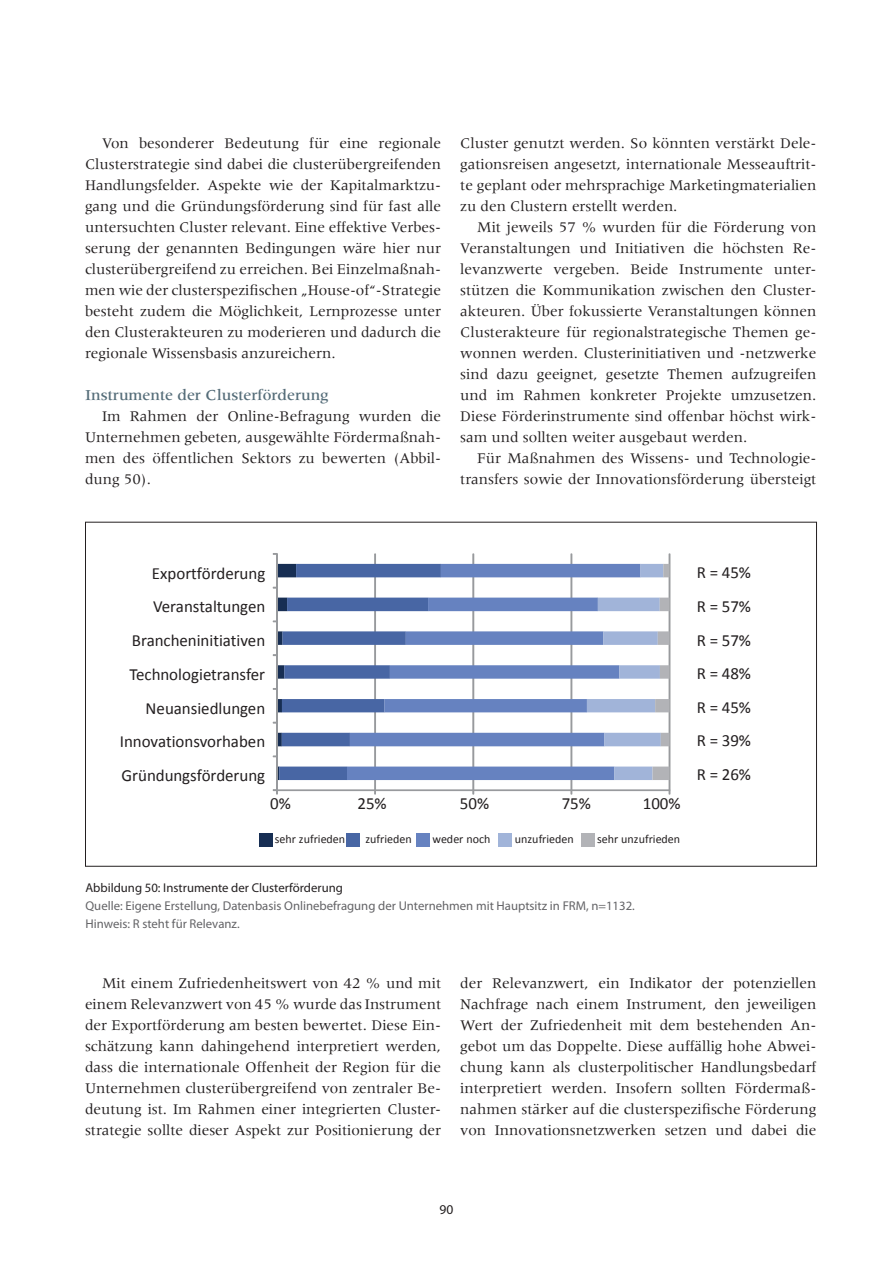
<style>
.page{position:relative;width:893px;height:1263px;background:#fff}
.page>*{position:absolute;margin:0;border:0;box-sizing:border-box;transform-origin:0 0}
.t1{font:17.1px "Calibri";color:#231f20}
.t2{font:16.95px/33.6px "Calibri";color:#231f20}
.t3{font:500 15.75px "Meridien";color:#556d79}
.t4{font:15.3px/21px "Meridien";color:#231f20;text-align:justify}
.t5{font:13.5px "Myriad Pro";color:#231f20}
.t6{font:12.75px/18px "Myriad Pro";color:#636366}
.t7{font:12.75px "Myriad Pro";color:#231f20}
.t8{font:12px "Calibri";color:#231f20}
</style>
<div class="page">
<div style="left:375px;top:554px;width:1px;height:236px;border:1px solid #989a9d"></div>
<div style="left:473px;top:554px;width:1px;height:236px;border:1px solid #989a9d"></div>
<div style="left:571px;top:554px;width:1px;height:236px;border:1px solid #989a9d"></div>
<div style="left:669px;top:554px;width:1px;height:236px;border:1px solid #989a9d"></div>
<svg style="left:441px;top:564px;width:146px;height:216px"></svg>
<svg style="left:587px;top:564px;width:82px;height:216px"></svg>
<div style="left:277px;top:790px;width:393px;height:1px;border:1px solid #989a9d"></div>
<hr style="left:277px;top:554px;width:1px;height:236px;background:#989a9d">
<div style="left:276px;top:554px;width:1px;height:236px;border:1px solid #989a9d"></div>
<svg style="left:273px;top:790px;width:5px;height:4px"></svg>
<svg style="left:273px;top:564px;width:168px;height:216px"></svg>
<div style="left:259px;top:833px;width:14px;height:13px;background:#172e53"></div>
<div style="left:346px;top:833px;width:14px;height:13px;background:#4866a4"></div>
<div style="left:416px;top:833px;width:14px;height:13px;background:#6682c0"></div>
<div style="left:498px;top:833px;width:14px;height:13px;background:#a1b4d9"></div>
<div style="left:581px;top:833px;width:13px;height:13px;background:#b2b3b7"></div>
<p class="t4" style="left:85px;top:133px;width:358px;text-indent:17px">Von besonderer Bedeutung für eine regionale Clusterstrategie sind dabei die clusterübergreifenden Handlungsfelder. Aspekte wie der Kapitalmarktzu&shy;gang und die Gründungsförderung sind für fast alle untersuchten Cluster relevant. Eine effektive Verbes&shy;serung der genannten Bedingungen wäre hier nur clusterübergreifend zu erreichen. Bei Einzelmaßnah&shy;men wie der clusterspezifischen „House-of“-Strategie besteht zudem die Möglichkeit, Lernprozesse unter den Clusterakteuren zu moderieren und dadurch die regionale Wissensbasis anzureichern.</p>
<p class="t3" style="left:85px;top:386px;width:246px">Instrumente der Clusterförderung</p>
<p class="t4" style="left:85px;top:406px;width:358px;text-indent:17px">Im Rahmen der Online-Befragung wurden die Unternehmen gebeten, ausgewählte Fördermaßnah&shy;men des öffentlichen Sektors zu bewerten (Abbil&shy;dung 50).</p>
<p class="t4" style="left:460px;top:133px;width:358px">Cluster genutzt werden. So könnten verstärkt Dele&shy;gationsreisen angesetzt, internationale Messeauftrit&shy;te geplant oder mehrsprachige Marketingmaterialien zu den Clustern erstellt werden.</p>
<p class="t4" style="left:460px;top:217px;width:358px;text-indent:17px">Mit jeweils 57 % wurden für die Förderung von Veranstaltungen und Initiativen die höchsten Re&shy;levanzwerte vergeben. Beide Instrumente unter&shy;stützen die Kommunikation zwischen den Cluster&shy;akteuren. Über fokussierte Veranstaltungen können Clusterakteure für regionalstrategische Themen ge&shy;wonnen werden. Clusterinitiativen und -netzwerke sind dazu geeignet, gesetzte Themen aufzugreifen und im Rahmen konkreter Projekte umzusetzen.<br>Diese Förderinstrumente sind offenbar höchst wirk&shy;sam und sollten weiter ausgebaut werden.</p>
<p class="t4" style="left:460px;top:448px;width:358px;text-align:right">Für Maßnahmen des Wissens- und Technologie&shy;transfers sowie der Innovationsförderung übersteigt</p>
<p class="t2" style="left:152px;top:555px;width:115px">Exportförderung</p>
<p class="t2" style="left:697px;top:555px;width:56px">R = 45%<br>R = 57%</p>
<p class="t1" style="left:697px;top:629px;width:56px">R = 57%</p>
<p class="t2" style="left:697px;top:656px;width:56px">R = 48%<br>R = 45%</p>
<p class="t1" style="left:697px;top:730px;width:56px">R = 39%</p>
<p class="t2" style="left:697px;top:756px;width:56px">R = 26%</p>
<p class="t2" style="left:153px;top:589px;width:114px">Veranstaltungen</p>
<p class="t2" style="left:132px;top:623px;width:135px">Brancheninitiativen</p>
<p class="t2" style="left:129px;top:656px;width:137px">Technologietransfer</p>
<p class="t2" style="left:146px;top:690px;width:121px">Neuansiedlungen</p>
<p class="t2" style="left:120px;top:724px;width:147px">Innovationsvorhaben</p>
<p class="t2" style="left:122px;top:758px;width:145px">Gründungsförderung</p>
<p class="t2" style="left:270px;top:786px;width:22px">0%</p>
<p class="t2" style="left:357px;top:786px;width:31px">25%</p>
<p class="t2" style="left:460px;top:786px;width:31px">50%</p>
<p class="t2" style="left:562px;top:786px;width:31px">75%</p>
<p class="t2" style="left:643px;top:786px;width:39px">100%</p>
<p class="t8" style="left:275px;top:832px;width:72px">sehr zufrieden</p>
<p class="t8" style="left:365px;top:832px;width:48px">zufrieden</p>
<p class="t8" style="left:432px;top:832px;width:59px">weder noch</p>
<p class="t8" style="left:515px;top:832px;width:60px">unzufrieden</p>
<p class="t8" style="left:597px;top:832px;width:84px">sehr unzufrieden</p>
<p class="t7" style="left:85px;top:880px;width:259px">Abbildung 50: Instrumente der Clusterförderung</p>
<p class="t6" style="left:85px;top:896px;width:551px">Quelle: Eigene Erstellung, Datenbasis Onlinebefragung der Unternehmen mit Hauptsitz in FRM, n=1132.<br>Hinweis: R steht für Relevanz.</p>
<p class="t4" style="left:85px;top:973px;width:358px;text-indent:17px">Mit einem Zufriedenheitswert von 42 % und mit einem Relevanzwert von 45 % wurde das Instrument der Exportförderung am besten bewertet. Diese Ein&shy;schätzung kann dahingehend interpretiert werden, dass die internationale Offenheit der Region für die Unternehmen clusterübergreifend von zentraler Be&shy;deutung ist. Im Rahmen einer integrierten Cluster&shy;strategie sollte dieser Aspekt zur Positionierung der</p>
<p class="t4" style="left:460px;top:973px;width:358px">der Relevanzwert, ein Indikator der potenziellen Nachfrage nach einem Instrument, den jeweiligen Wert der Zufriedenheit mit dem bestehenden An&shy;gebot um das Doppelte. Diese auffällig hohe Abwei&shy;chung kann als clusterpolitischer Handlungsbedarf interpretiert werden. Insofern sollten Fördermaß&shy;nahmen stärker auf die clusterspezifische Förderung von Innovationsnetzwerken setzen und dabei die</p>
<p class="t5" style="left:440px;top:1201px;width:15px">90</p>
</div>
